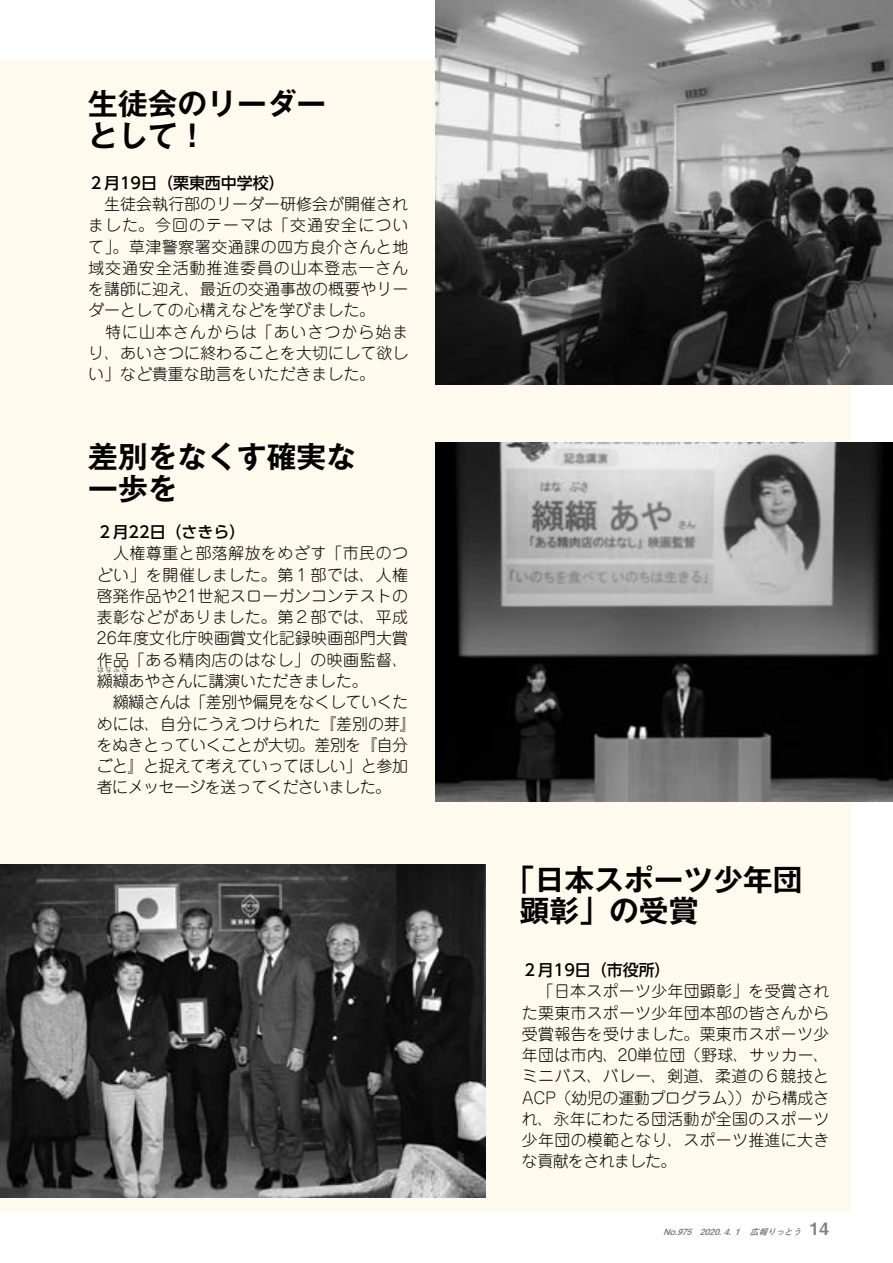
<style>
.page{position:relative;width:893px;height:1263px;background:#fff}
.page>*{position:absolute;margin:0;border:0;box-sizing:border-box;transform-origin:0 0}
.t1{font:700 29.7px/32px "Gothic MB101 Pro De";color:#000}
.t2{font:300 15.9px/21.3px "Jun 101 Pro";letter-spacing:.005em;color:#000;text-align:justify}
.t3{font:300 15.9px/21.3px "Jun 101 Pro";letter-spacing:-.025em;color:#000}
.t4{font:500 15.9px "UD Shin Go Pro";color:#000}
.t5{font:italic 8.55px "Midashi Go Pro MB31";color:#7d7d7d}
.t6{font:300 6.45px "Jun 101 Pro";color:#000}
.s1{font-style:normal;font-size:16.95px}
</style>
<div class="page">
<div style="left:0;top:60px;width:850px;height:1152px;background:#fffaed"></div>
<img style="left:435px;top:0;width:458px;height:384px">
<img style="left:0;top:864px;width:486px;height:333px">
<img style="left:435px;top:442px;width:458px;height:359px">
<h1 class="t1" style="left:88px;top:85px;width:240px">生徒会のリーダーとして！</h1>
<p class="t4" style="left:88px;top:170px;width:198px">２月19日（栗東西中学校）</p>
<p class="t2" style="left:88px;top:192px;width:322px;text-align:left">　生徒会執行部のリーダー研修会が開催されました。今回のテーマは「交通安全について」。草津警察署交通課の四方良介さんと地域交通安全活動推進委員の山本登志一さんを講師に迎え、最近の交通事故の概要やリーダーとしての心構えなどを学びました。<br>　特に山本さんからは「あいさつから始まり、あいさつに終わることを大切にして欲しい」など貴重な助言をいただきました。</p>
<h1 class="t1" style="left:88px;top:437px;width:269px">差別をなくす確実な一歩を</h1>
<p class="t4" style="left:97px;top:519px;width:150px">２月22日（さきら）</p>
<p class="t2" style="left:97px;top:541px;width:313px">　人権尊重と部落解放をめざす「市民のつどい」を開催しました。第１部では、人権啓発作品や21世紀スローガンコンテストの表彰などがありました。第２部では、平成26年度文化庁映画賞文化記録映画部門大賞作品「ある精肉店のはなし」の映画監督、纐纈あやさんに講演いただきました。</p>
<p class="t6" style="left:98px;top:665px;width:32px">はなぶさ</p>
<p class="t3" style="left:97px;top:690px;width:321px">　纐纈さんは「差別や偏見をなくしていくためには、自分にうえつけられた『差別の芽』をぬきとっていくことが大切。差別を『自分ごと』と捉えて考えていってほしい」と参加者にメッセージを送ってくださいました。</p>
<h1 class="t1" style="left:520px;top:859px;width:284px;text-indent:-15px">「日本スポーツ少年団顕彰」の受賞</h1>
<p class="t4" style="left:522px;top:957px;width:150px">２月19日（市役所）</p>
<p class="t2" style="left:522px;top:979px;width:309px">　「日本スポーツ少年団顕彰」を受賞された栗東市スポーツ少年団本部の皆さんから受賞報告を受けました。栗東市スポーツ少年団は市内、20単位団（野球、サッカー、ミニバス、バレー、剣道、柔道の６競技とACP（幼児の運動プログラム））から構成され、永年にわたる団活動が全国のスポーツ少年団の模範となり、スポーツ推進に大きな貢献をされました。</p>
<p class="t5" style="left:663px;top:1225px;width:167px">No.975　2020.4. １広報りっとう <span class="s1">1 4</span></p>
</div>
